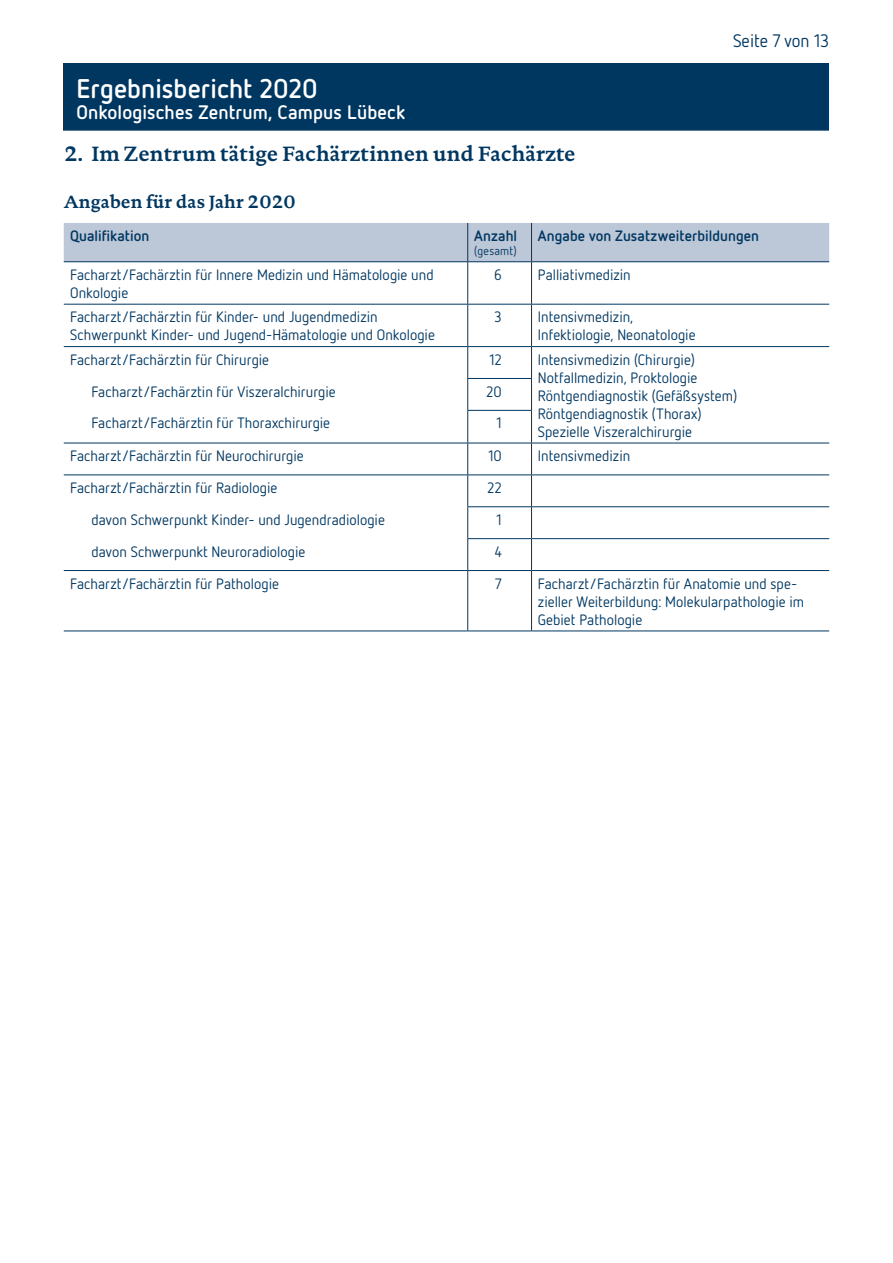
<style>
.page{position:relative;width:893px;height:1263px;background:#fff}
.page>*{position:absolute;margin:0;border:0;box-sizing:border-box;transform-origin:0 0}
.t1{font:700 27px "Netto OT";color:#fff}
.Subheadline{font:700 21px "DTL Documenta TOT";color:#003761}
.t2{font:700 19.5px "Netto OT";letter-spacing:.005em;color:#fff}
.Subheadline_2{font:700 18px "DTL Documenta TOT";color:#003761}
.t3{font:18px "Netto OT";color:#003761}
.Tabellentext{font:15px/18px "Netto OT";letter-spacing:.005em;color:#003761}
.Tabellentext-2{font:700 15px "Netto OT";letter-spacing:.005em;color:#003761}
.Tabellentext-3{font:12px "Netto OT";letter-spacing:.015em;color:#003761}
</style>
<div class="page">
<div style="left:64px;top:64px;width:765px;height:68px;background:#003761"></div>
<hr style="left:43px;top:131px;width:807px;height:4px;background:#fff">
<div style="left:64px;top:223px;width:765px;height:38px;background:#bcc7d7"></div>
<hr style="left:467px;top:223px;width:1px;height:38px;background:#003761">
<hr style="left:531px;top:223px;width:1px;height:38px;background:#003761">
<hr style="left:64px;top:261px;width:404px;height:1px;background:#003761">
<hr style="left:468px;top:261px;width:63px;height:1px;background:#003761">
<hr style="left:467px;top:262px;width:1px;height:42px;background:#003761">
<hr style="left:531px;top:261px;width:298px;height:1px;background:#003761">
<hr style="left:531px;top:262px;width:1px;height:42px;background:#003761">
<hr style="left:64px;top:304px;width:404px;height:1px;background:#003761">
<hr style="left:468px;top:304px;width:63px;height:1px;background:#003761">
<hr style="left:467px;top:305px;width:1px;height:41px;background:#003761">
<hr style="left:531px;top:304px;width:298px;height:1px;background:#003761">
<hr style="left:531px;top:305px;width:1px;height:41px;background:#003761">
<hr style="left:64px;top:346px;width:404px;height:1px;background:#003761">
<hr style="left:468px;top:346px;width:63px;height:1px;background:#003761">
<hr style="left:467px;top:347px;width:1px;height:31px;background:#003761">
<hr style="left:531px;top:346px;width:298px;height:1px;background:#003761">
<hr style="left:531px;top:347px;width:1px;height:31px;background:#003761">
<hr style="left:467px;top:378px;width:65px;height:1px;background:#003761">
<hr style="left:467px;top:379px;width:1px;height:31px;background:#003761">
<hr style="left:531px;top:379px;width:1px;height:31px;background:#003761">
<hr style="left:467px;top:410px;width:65px;height:1px;background:#003761">
<hr style="left:467px;top:411px;width:1px;height:32px;background:#003761">
<hr style="left:531px;top:411px;width:1px;height:32px;background:#003761">
<hr style="left:64px;top:443px;width:404px;height:1px;background:#003761">
<hr style="left:468px;top:443px;width:63px;height:1px;background:#003761">
<hr style="left:467px;top:443px;width:1px;height:31px;background:#003761">
<hr style="left:531px;top:443px;width:298px;height:1px;background:#003761">
<hr style="left:531px;top:443px;width:1px;height:31px;background:#003761">
<hr style="left:64px;top:474px;width:404px;height:1px;background:#003761">
<hr style="left:468px;top:474px;width:63px;height:1px;background:#003761">
<hr style="left:467px;top:475px;width:1px;height:31px;background:#003761">
<hr style="left:531px;top:474px;width:298px;height:1px;background:#003761">
<hr style="left:531px;top:475px;width:1px;height:31px;background:#003761">
<hr style="left:467px;top:506px;width:64px;height:1px;background:#003761">
<hr style="left:467px;top:507px;width:1px;height:31px;background:#003761">
<hr style="left:531px;top:506px;width:298px;height:1px;background:#003761">
<hr style="left:531px;top:507px;width:1px;height:31px;background:#003761">
<hr style="left:467px;top:538px;width:64px;height:1px;background:#003761">
<hr style="left:467px;top:539px;width:1px;height:31px;background:#003761">
<hr style="left:531px;top:538px;width:298px;height:1px;background:#003761">
<hr style="left:531px;top:539px;width:1px;height:31px;background:#003761">
<hr style="left:467px;top:571px;width:1px;height:59px;background:#003761">
<hr style="left:531px;top:571px;width:1px;height:59px;background:#003761">
<hr style="left:64px;top:570px;width:404px;height:1px;background:#003761">
<hr style="left:468px;top:570px;width:63px;height:1px;background:#003761">
<hr style="left:531px;top:570px;width:298px;height:1px;background:#003761">
<hr style="left:64px;top:630px;width:404px;height:1px;background:#003761">
<hr style="left:468px;top:630px;width:63px;height:1px;background:#003761">
<hr style="left:531px;top:630px;width:298px;height:1px;background:#003761">
<h1 class="t1" style="left:77px;top:71px;width:243px">Ergebnisbericht 2020</h1>
<h3 class="t2" style="left:77px;top:100px;width:330px">Onkologisches Zentrum, Campus Lübeck</h3>
<p class="t3" style="left:733px;top:29px;width:98px">Seite 7 von 13</p>
<p class="Subheadline" style="left:64px;top:140px;width:513px">2. Im Zentrum tätige Fachärztinnen und Fachärzte</p>
<p class="Subheadline_2" style="left:64px;top:191px;width:234px">Angaben für das Jahr 2020</p>
<p class="Tabellentext-2" style="left:70px;top:226px;width:81px">Qualifikation</p>
<p class="Tabellentext-2" style="left:474px;top:226px;width:45px">Anzahl</p>
<p class="Tabellentext-3" style="left:474px;top:244px;width:44px">(gesamt)</p>
<p class="Tabellentext-2" style="left:538px;top:226px;width:223px">Angabe von Zusatzweiterbildungen</p>
<p class="Tabellentext" style="left:70px;top:265px;width:365px">Facharzt/Fachärztin für Innere Medizin und Hämatologie und<br>Onkologie</p>
<p class="Tabellentext" style="left:494px;top:265px;width:9px">6</p>
<p class="Tabellentext" style="left:538px;top:265px;width:94px">Palliativmedizin</p>
<p class="Tabellentext" style="left:70px;top:308px;width:366px">Facharzt/Fachärztin für Kinder- und Jugendmedizin<br>Schwerpunkt Kinder- und Jugend-Hämatologie und Onkologie</p>
<p class="Tabellentext" style="left:495px;top:308px;width:9px">3</p>
<p class="Tabellentext" style="left:538px;top:308px;width:97px">Intensivmedizin,</p>
<p class="Tabellentext" style="left:538px;top:326px;width:159px">Infektiologie, Neonatologie</p>
<p class="Tabellentext" style="left:70px;top:350px;width:201px">Facharzt/Fachärztin für Chirurgie</p>
<p class="Tabellentext" style="left:489px;top:350px;width:14px">12</p>
<p class="Tabellentext" style="left:538px;top:350px;width:158px">Intensivmedizin (Chirurgie)</p>
<p class="Tabellentext" style="left:538px;top:368px;width:161px">Notfallmedizin, Proktologie</p>
<p class="Tabellentext" style="left:538px;top:386px;width:201px">Röntgendiagnostik (Gefäßsystem)</p>
<p class="Tabellentext" style="left:538px;top:404px;width:165px">Röntgendiagnostik (Thorax)</p>
<p class="Tabellentext" style="left:538px;top:422px;width:156px">Spezielle Viszeralchirurgie</p>
<p class="Tabellentext" style="left:91px;top:382px;width:246px">Facharzt/Fachärztin für Viszeralchirurgie</p>
<p class="Tabellentext" style="left:486px;top:382px;width:17px">20</p>
<p class="Tabellentext" style="left:91px;top:414px;width:240px">Facharzt/Fachärztin für Thoraxchirurgie</p>
<p class="Tabellentext" style="left:496px;top:414px;width:7px">1</p>
<p class="Tabellentext" style="left:70px;top:446px;width:235px">Facharzt/Fachärztin für Neurochirurgie</p>
<p class="Tabellentext" style="left:488px;top:446px;width:15px">10</p>
<p class="Tabellentext" style="left:538px;top:446px;width:94px">Intensivmedizin</p>
<p class="Tabellentext" style="left:70px;top:478px;width:209px">Facharzt/Fachärztin für Radiologie</p>
<p class="Tabellentext" style="left:487px;top:478px;width:16px">22</p>
<p class="Tabellentext" style="left:91px;top:510px;width:295px">davon Schwerpunkt Kinder- und Jugendradiologie</p>
<p class="Tabellentext" style="left:496px;top:510px;width:7px">1</p>
<p class="Tabellentext" style="left:91px;top:542px;width:216px">davon Schwerpunkt Neuroradiologie</p>
<p class="Tabellentext" style="left:495px;top:542px;width:8px">4</p>
<p class="Tabellentext" style="left:70px;top:574px;width:210px">Facharzt/Fachärztin für Pathologie</p>
<p class="Tabellentext" style="left:495px;top:574px;width:8px">7</p>
<p class="Tabellentext" style="left:538px;top:574px;width:268px">Facharzt/Fachärztin für Anatomie und spe&shy;zieller Weiterbildung: Molekularpathologie im<br>Gebiet Pathologie</p>
</div>
